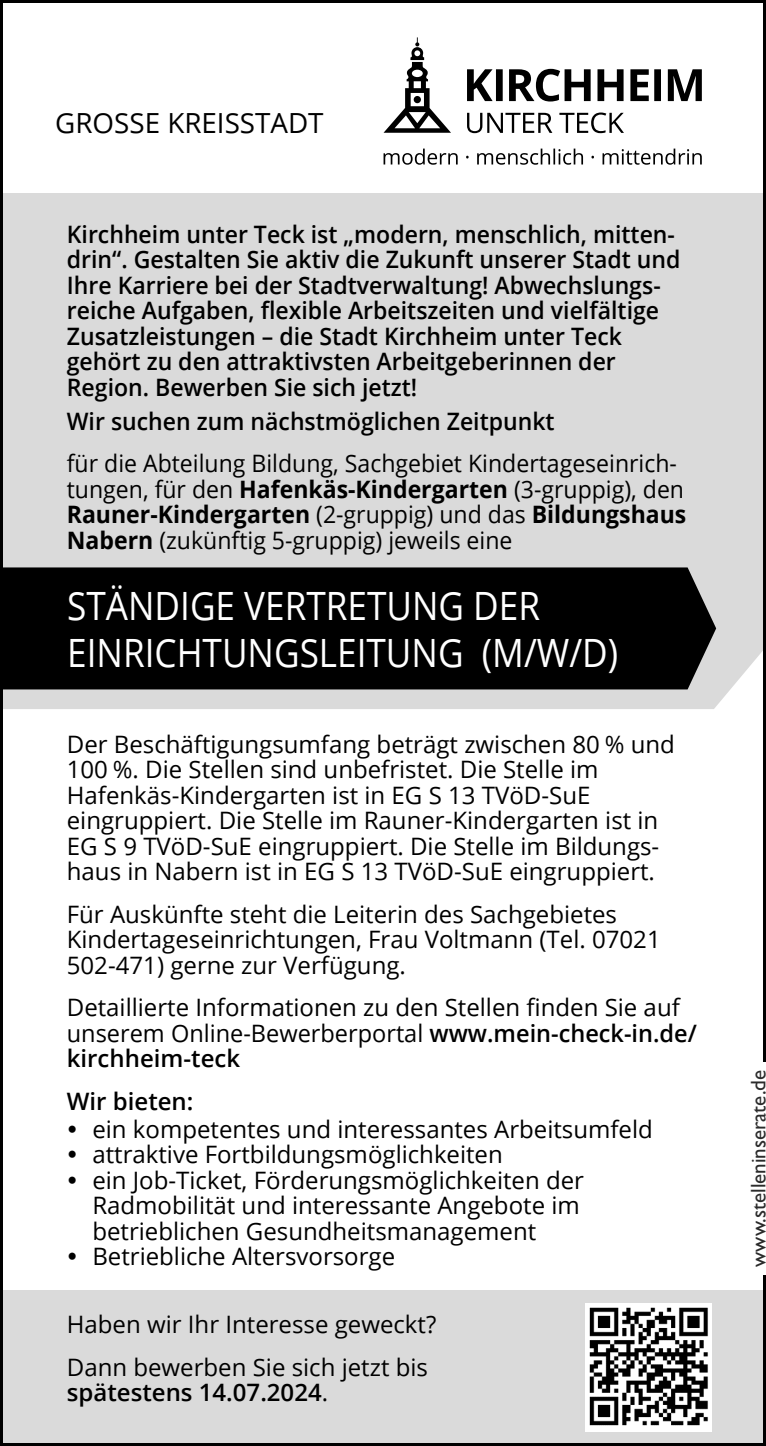
<style>
.page{position:relative;width:766px;height:1446px;background:#fff}
.page>*{position:absolute;margin:0;border:0;box-sizing:border-box;transform-origin:0 0}
.t1{font:39px/46.8px "Open Sans";color:#fff;scale:.9 1}
.t2{font:27.6px "Open Sans";color:#000}
.C_Bott{font:24px/25.5px "Open Sans";color:#000}
.TOP{font:600 24px/25.5px "Open Sans";color:#000;scale:.96 1}
.TOP-2{font:24px/25.5px "Open Sans";color:#000;scale:.96 1}
.C{font:600 24px "Open Sans";color:#000}
.t3{font:21px "Gill Sans";color:#2b2b2b}
.s1{font-weight:700}
.s2{font-weight:600}
</style>
<div class="page">
<div style="left:0;top:1290px;width:765px;height:153px;background:#dadada"></div>
<svg style="left:4px;top:567px;width:757px;height:142px;background:#d8d8d8"></svg>
<div style="left:0;top:193px;width:765px;height:374px;background:#dadada"></div>
<svg style="left:383px;top:37px;width:319px;height:128px"></svg>
<div style="left:0;top:567px;width:716px;height:122px;background:#000"></div>
<img style="left:585px;top:1303px;width:126px;height:128px">
<p class="t2" style="left:55px;top:104px;width:270px">GROSSE KREISSTADT</p>
<p class="TOP" style="left:67px;top:221px;width:640px">Kirchheim unter Teck ist „modern, menschlich, mitten&shy;drin“. Gestalten Sie aktiv die Zukunft unserer Stadt und Ihre Karriere bei der Stadtverwaltung! Abwechslungs&shy;reiche Aufgaben, flexible Arbeitszeiten und vielfältige Zusatzleistungen – die Stadt Kirchheim unter Teck gehört zu den attraktivsten Arbeitgeberinnen der Region. Bewerben Sie sich jetzt!</p>
<p class="TOP" style="left:67px;top:408px;width:509px">Wir suchen zum nächstmöglichen Zeitpunkt</p>
<p class="TOP-2" style="left:67px;top:450px;width:646px">für die Abteilung Bildung, Sachgebiet Kindertageseinrich&shy;tungen, für den <span class="s1">Hafenkäs-Kindergarten</span> (3-gruppig), den <span class="s1">Rauner-Kindergarten</span> (2-gruppig) und das <span class="s1">Bildungshaus Nabern</span> (zukünftig 5-gruppig) jeweils eine</p>
<p class="t1" style="left:67px;top:581px;width:613px">STÄNDIGE VERTRETUNG DER<br>EINRICHTUNGSLEITUNG (M/W/D)</p>
<p class="C_Bott" style="left:67px;top:730px;width:609px">Der Beschäftigungsumfang beträgt zwischen 80 % und 100 %. Die Stellen sind unbefristet. Die Stelle im Hafenkäs-Kindergarten ist in EG S 13 TVöD-SuE eingruppiert. Die Stelle im Rauner-Kindergarten ist in EG S 9 TVöD-SuE eingruppiert. Die Stelle im Bildungs&shy;haus in Nabern ist in EG S 13 TVöD-SuE eingruppiert.</p>
<p class="C_Bott" style="left:67px;top:900px;width:595px">Für Auskünfte steht die Leiterin des Sachgebietes<br>Kindertageseinrichtungen, Frau Voltmann (Tel. 07021<br>502-471) gerne zur Verfügung.</p>
<p class="C_Bott" style="left:67px;top:994px;width:631px">Detaillierte Informationen zu den Stellen finden Sie auf unserem Online-Bewerberportal <span class="s2">www.mein-check-in.de/ kirchheim-teck</span></p>
<p class="C" style="left:67px;top:1084px;width:128px">Wir bieten:</p>
<p class="C_Bott" style="left:92px;top:1116px;width:562px">ein kompetentes und interessantes Arbeitsumfeld</p>
<p class="C_Bott" style="left:92px;top:1141px;width:412px">attraktive Fortbildungsmöglichkeiten</p>
<p class="C_Bott" style="left:92px;top:1167px;width:493px">ein Job-Ticket, Förderungsmöglichkeiten der<br>Radmobilität und interessante Angebote im betrieblichen Gesundheitsmanagement</p>
<p class="C_Bott" style="left:92px;top:1243px;width:304px">Betriebliche Altersvorsorge</p>
<p class="C_Bott" style="left:67px;top:1311px;width:371px">Haben wir Ihr Interesse geweckt?</p>
<p class="C_Bott" style="left:67px;top:1354px;width:362px">Dann bewerben Sie sich jetzt bis <span class="s2">spätestens 14.07.2024</span>.</p>
<p class="t3" style="left:745px;top:1266px;width:198px;rotate:-90deg">www.stelleninserate.de</p>
</div>
